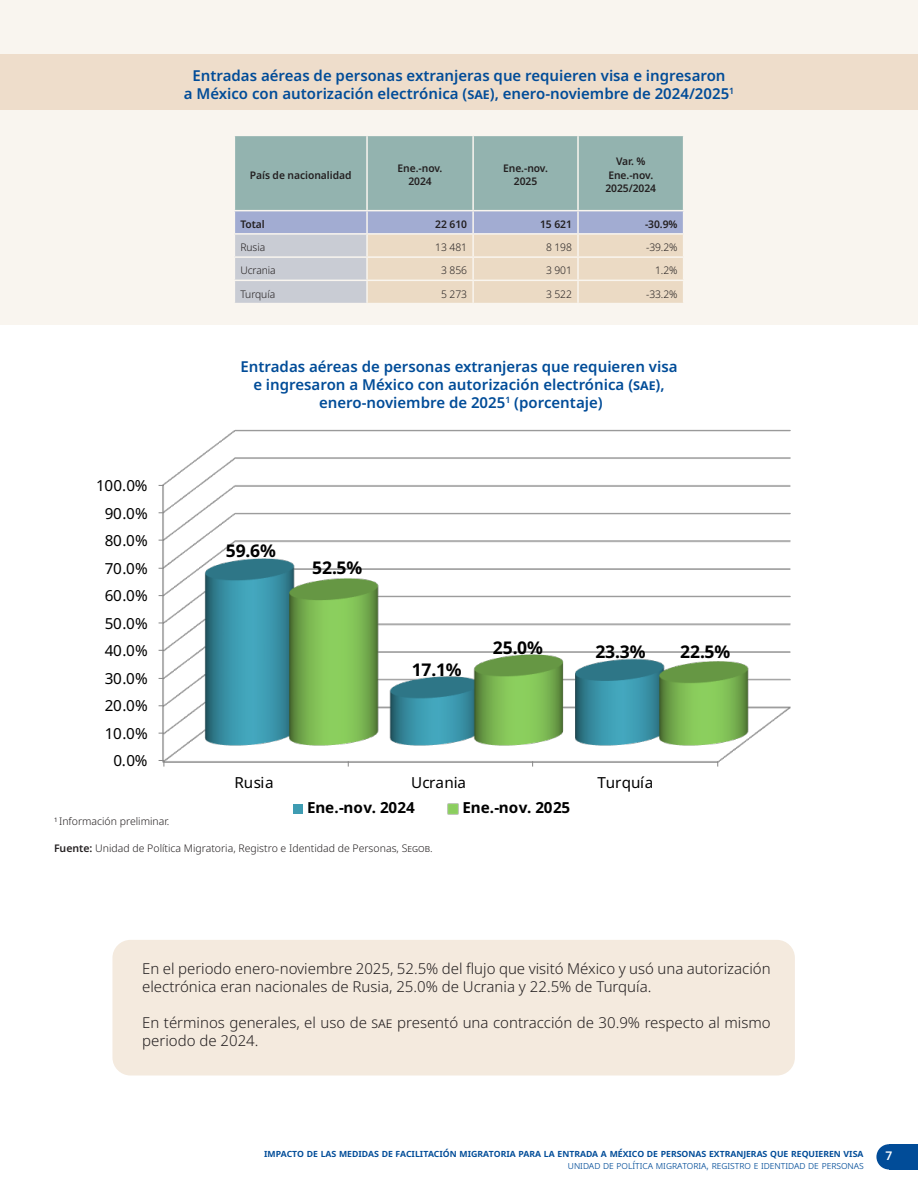
<style>
.page{position:relative;width:918px;height:1188px;background:#fff}
.page>*{position:absolute;margin:0;border:0;box-sizing:border-box;transform-origin:0 0}
.t1{font:700 17.55px "Noto Sans";letter-spacing:-.005em;color:#000}
.t2{font:15.15px "Noto Sans";letter-spacing:-.02em;color:#000}
.t3{font:700 15.15px "Noto Sans";color:#000}
.TablasTitulo{font:600 15px/18px "Noto Sans";color:#014c98;text-align:center}
.TGeneralPost{font:300 15px/18px "Noto Sans";color:#231f20}
.t4{font:600 12px "Noto Sans";color:#fff}
.t5{font:600 10.5px "Noto Sans";color:#014c98}
.Nota{font:300 10.5px "Noto Sans";color:#231f20}
.TablaT1{font:600 10.5px/13.5px "Noto Sans";letter-spacing:-.005em;color:#231f20;text-align:center}
.t6{font:300 10.5px "Noto Sans";color:#014c98}
.TablaDer{font:300 10.5px "Noto Sans";letter-spacing:-.005em;color:#231f20}
.NotaSuperindice{font:300 10.5px "Noto Sans";color:#231f20}
.TablaIzq{font:300 10.5px "Noto Sans";letter-spacing:-.005em;color:#231f20}
.TablaDer-2{font:600 10.5px "Noto Sans";letter-spacing:-.005em;color:#231f20}
.TablaT2{font:600 10.5px "Noto Sans";letter-spacing:-.005em;color:#231f20}
.s1{font-weight:600}
</style>
<div class="page">
<div style="left:0;top:0;width:918px;height:325px;background:#f9f5ef"></div>
<div style="left:0;top:54px;width:918px;height:55px;background:#eeddcb"></div>
<div style="left:112px;top:940px;width:683px;height:135px;background:#f4eade;border-radius:18px"></div>
<div style="left:876px;top:1144px;width:26px;height:26px;background:#014c98;border-radius:50%"></div>
<div style="left:889px;top:1144px;width:29px;height:26px;background:#014c98"></div>
<svg style="left:234px;top:136px;width:450px;height:167px;background:#b9c4c1"></svg>
<img style="left:161px;top:429px;width:630px;height:334px">
<svg style="left:159px;top:760px;width:5px;height:7px"></svg>
<div style="left:294px;top:804px;width:9px;height:9px;background:#3e9cb2"></div>
<svg style="left:447px;top:803px;width:12px;height:12px"></svg>
<p class="TablasTitulo" style="left:184px;top:67px;width:552px">Entradas aéreas de personas extranjeras que requieren visa e ingresaron<br>a México con autorización electrónica (sae), enero-noviembre de 2024/2025<sup>1</sup></p>
<p class="TablaT1" style="left:250px;top:168px;width:103px">País de nacionalidad</p>
<p class="TablaT1" style="left:398px;top:162px;width:46px">Ene.-nov.<br>2024</p>
<p class="TablaT1" style="left:503px;top:162px;width:46px">Ene.-nov.<br>2025</p>
<p class="TablaT1" style="left:605px;top:155px;width:52px">Var. %<br>Ene.-nov.<br>2025/2024</p>
<p class="TablaT2" style="left:240px;top:217px;width:26px">Total</p>
<p class="TablaDer-2" style="left:435px;top:217px;width:33px">22 610</p>
<p class="TablaDer-2" style="left:540px;top:217px;width:33px">15 621</p>
<p class="TablaDer-2" style="left:645px;top:217px;width:34px">-30.9%</p>
<p class="TablaIzq" style="left:240px;top:240px;width:26px">Rusia</p>
<p class="TablaDer" style="left:435px;top:240px;width:33px">13 481</p>
<p class="TablaDer" style="left:546px;top:240px;width:27px">8 198</p>
<p class="TablaDer" style="left:646px;top:240px;width:33px">-39.2%</p>
<p class="TablaIzq" style="left:240px;top:263px;width:37px">Ucrania</p>
<p class="TablaDer" style="left:441px;top:263px;width:27px">3 856</p>
<p class="TablaDer" style="left:546px;top:263px;width:27px">3 901</p>
<p class="TablaDer" style="left:655px;top:263px;width:24px">1.2%</p>
<p class="TablaIzq" style="left:240px;top:286px;width:36px">Turquía</p>
<p class="TablaDer" style="left:441px;top:286px;width:27px">5 273</p>
<p class="TablaDer" style="left:546px;top:286px;width:27px">3 522</p>
<p class="TablaDer" style="left:646px;top:286px;width:33px">-33.2%</p>
<p class="t2" style="left:96px;top:477px;width:53px">100.0%</p>
<p class="t2" style="left:105px;top:504px;width:45px">90.0%</p>
<p class="t2" style="left:105px;top:532px;width:45px">80.0%</p>
<p class="t2" style="left:105px;top:560px;width:45px">70.0%</p>
<p class="t2" style="left:105px;top:587px;width:45px">60.0%</p>
<p class="t2" style="left:105px;top:615px;width:45px">50.0%</p>
<p class="t2" style="left:105px;top:642px;width:45px">40.0%</p>
<p class="t2" style="left:105px;top:670px;width:45px">30.0%</p>
<p class="t2" style="left:105px;top:697px;width:45px">20.0%</p>
<p class="t2" style="left:105px;top:725px;width:45px">10.0%</p>
<p class="t2" style="left:114px;top:752px;width:35px">0.0%</p>
<p class="TablasTitulo" style="left:240px;top:358px;width:439px">Entradas aéreas de personas extranjeras que requieren visa e ingresaron a México con autorización electrónica (sae), enero-noviembre de 2025<sup>1</sup> (porcentaje)</p>
<p class="t1" style="left:226px;top:541px;width:52px">59.6%</p>
<p class="t1" style="left:312px;top:558px;width:52px">52.5%</p>
<p class="t1" style="left:412px;top:659px;width:52px">17.1%</p>
<p class="t1" style="left:493px;top:638px;width:52px">25.0%</p>
<p class="t1" style="left:680px;top:642px;width:52px">22.5%</p>
<p class="t1" style="left:595px;top:642px;width:52px">23.3%</p>
<p class="t2" style="left:235px;top:774px;width:41px">Rusia</p>
<p class="t2" style="left:411px;top:774px;width:57px">Ucrania</p>
<p class="t2" style="left:598px;top:774px;width:57px">Turquía</p>
<p class="t3" style="left:307px;top:799px;width:109px">Ene.-nov. 2024</p>
<p class="t3" style="left:462px;top:799px;width:109px">Ene.-nov. 2025</p>
<p class="NotaSuperindice" style="left:54px;top:814px;width:117px"><sup>1</sup> Información preliminar.</p>
<p class="Nota" style="left:54px;top:841px;width:380px"><span class="s1">Fuente:</span> Unidad de Política Migratoria, Registro e Identidad de Personas, Segob.</p>
<p class="TGeneralPost" style="left:142px;top:960px;width:630px">En el periodo enero-noviembre 2025, 52.5% del flujo que visitó México y usó una autorización electrónica eran nacionales de Rusia, 25.0% de Ucrania y 22.5% de Turquía.</p>
<p class="TGeneralPost" style="left:142px;top:1014px;width:630px">En términos generales, el uso de sae presentó una contracción de 30.9% respecto al mismo periodo de 2024.</p>
<p class="t5" style="left:264px;top:1145px;width:601px">Impacto de las medidas de facilitación migratoria para la entrada a México de personas extranjeras que requieren visa</p>
<p class="t6" style="left:568px;top:1158px;width:297px">Unidad de Política Migratoria, Registro e Identidad de Personas</p>
<p class="t4" style="left:885px;top:1148px;width:8px">7</p>
</div>
